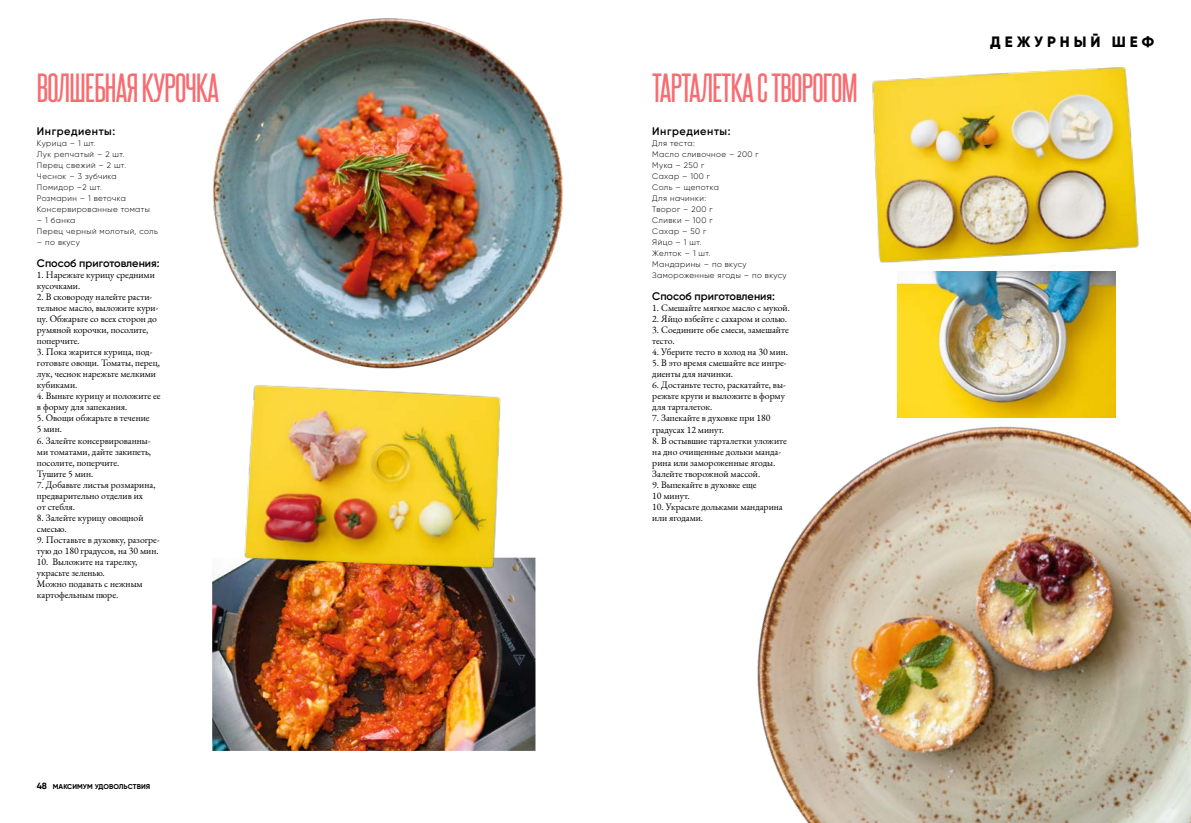
<style>
.page{position:relative;width:1191px;height:823px;background:#fff}
.page>*{position:absolute;margin:0;border:0;box-sizing:border-box;transform-origin:0 0}
.t1{font:35px "Steelfish Rg";letter-spacing:-.02em;color:#f76c70}
.t2{font:800 15px "Gilroy";letter-spacing:.26em;color:#000}
.t3{font:600 11px "Gilroy";color:#000}
.t4{font:600 11px "Gilroy";letter-spacing:.05em;color:#000}
.t5{font:9.7px/11px "EB Garamond";color:#000}
.t6{font:300 8px/11px "Gilroy";letter-spacing:.05em;color:#000}
.t7{font:700 7px "Gilroy";letter-spacing:.01em;color:#000}
.s1{font-size:9px}
</style>
<div class="page">
<img style="left:897px;top:273px;width:218px;height:130px">
<img style="left:212px;top:573px;width:323px;height:177px">
<img style="left:213px;top:18px;width:350px;height:344px">
<img style="left:221px;top:362px;width:315px;height:226px">
<img style="left:757px;top:403px;width:434px;height:419px">
<img style="left:872px;top:67px;width:267px;height:206px">
<h1 class="t1" style="left:37px;top:63px;width:184px">ВОЛШЕБНАЯ КУРОЧКА</h1>
<p class="t4" style="left:37px;top:124px;width:80px">Ингредиенты:</p>
<p class="t6" style="left:37px;top:138px;width:114px">Курица – 1 шт.<br>Лук репчатый – 2 шт.<br>Перец свежий – 2 шт.<br>Чеснок – 3 зубчика<br>Помидор –2 шт.<br>Розмарин – 1 веточка<br>Консервированные томаты</p>
<p class="t6" style="left:37px;top:215px;width:122px">– 1 банка<br>Перец черный молотый, соль</p>
<p class="t6" style="left:37px;top:237px;width:44px">– по вкусу</p>
<p class="t3" style="left:37px;top:256px;width:124px">Способ приготовления:</p>
<p class="t5" style="left:37px;top:269px;width:119px">1. Нарежьте курицу средними кусочками.</p>
<p class="t5" style="left:37px;top:291px;width:123px">2. В сковороду налейте расти&shy;тельное масло, выложите кури&shy;цу. Обжарьте со всех сторон до румяной корочки, посолите, поперчите.</p>
<p class="t5" style="left:37px;top:346px;width:124px">3. Пока жарится курица, под&shy;готовьте овощи. Томаты, перец, лук, чеснок нарежьте мелкими кубиками.</p>
<p class="t5" style="left:37px;top:390px;width:125px">4. Выньте курицу и положите ее в форму для запекания.</p>
<p class="t5" style="left:37px;top:412px;width:114px">5. Овощи обжарьте в течение<br>5 мин.</p>
<p class="t5" style="left:37px;top:434px;width:116px">6. Залейте консервированны&shy;ми томатами, дайте закипеть, посолите, поперчите.<br>Тушите 5 мин.</p>
<p class="t5" style="left:37px;top:478px;width:120px">7. Добавьте листья розмарина, предварительно отделив их<br>от стебля.</p>
<p class="t5" style="left:37px;top:511px;width:108px">8. Залейте курицу овощной смесью.</p>
<p class="t5" style="left:37px;top:533px;width:124px">9. Поставьте в духовку, разогре&shy;тую до 180 градусов, на 30 мин.</p>
<p class="t5" style="left:37px;top:555px;width:107px">10. Выложите на тарелку, украсьте зеленью.<br>Можно подавать с нежным картофельным пюре.</p>
<p class="t7" style="left:37px;top:782px;width:115px"><span class="s1">48</span> МАКСИМУМ УДОВОЛЬСТВИЯ</p>
<h1 class="t1" style="left:652px;top:63px;width:207px">ТАРТАЛЕТКА С ТВОРОГОМ</h1>
<p class="t4" style="left:652px;top:124px;width:80px">Ингредиенты:</p>
<p class="t6" style="left:652px;top:138px;width:136px">Для теста:<br>Масло сливочное – 200 г<br>Мука – 250 г<br>Сахар – 100 г<br>Соль – щепотка<br>Для начинки:<br>Творог – 200 г<br>Сливки – 100 г<br>Сахар – 50 г<br>Яйцо – 1 шт.<br>Желток – 1 шт.<br>Мандарины – по вкусу<br>Замороженные ягоды – по вкусу</p>
<p class="t3" style="left:652px;top:289px;width:124px">Способ приготовления:</p>
<p class="t5" style="left:652px;top:302px;width:139px">1. Смешайте мягкое масло с мукой.</p>
<p class="t5" style="left:652px;top:313px;width:136px">2. Яйцо взбейте с сахаром и солью.</p>
<p class="t5" style="left:652px;top:324px;width:138px">3. Соедините обе смеси, замешайте тесто.</p>
<p class="t5" style="left:652px;top:346px;width:137px">4. Уберите тесто в холод на 30 мин.</p>
<p class="t5" style="left:652px;top:357px;width:136px">5. В это время смешайте все ингре&shy;диенты для начинки.</p>
<p class="t5" style="left:652px;top:379px;width:135px;text-align:justify">6. Достаньте тесто, раскатайте, вы&shy;режьте круги и выложите в форму для тарталеток.</p>
<p class="t5" style="left:652px;top:412px;width:120px">7. Запекайте в духовке при 180 градусах 12 минут.</p>
<p class="t5" style="left:652px;top:434px;width:136px">8. В остывшие тарталетки уложите на дно очищенные дольки манда&shy;рина или замороженные ягоды.<br>Залейте творожной массой.</p>
<p class="t5" style="left:652px;top:478px;width:106px">9. Выпекайте в духовке еще<br>10 минут.</p>
<p class="t5" style="left:652px;top:500px;width:132px">10. Украсьте дольками мандарина или ягодами.</p>
<h2 class="t2" style="left:990px;top:32px;width:165px">ДЕЖУРНЫЙ ШЕФ</h2>
</div>
